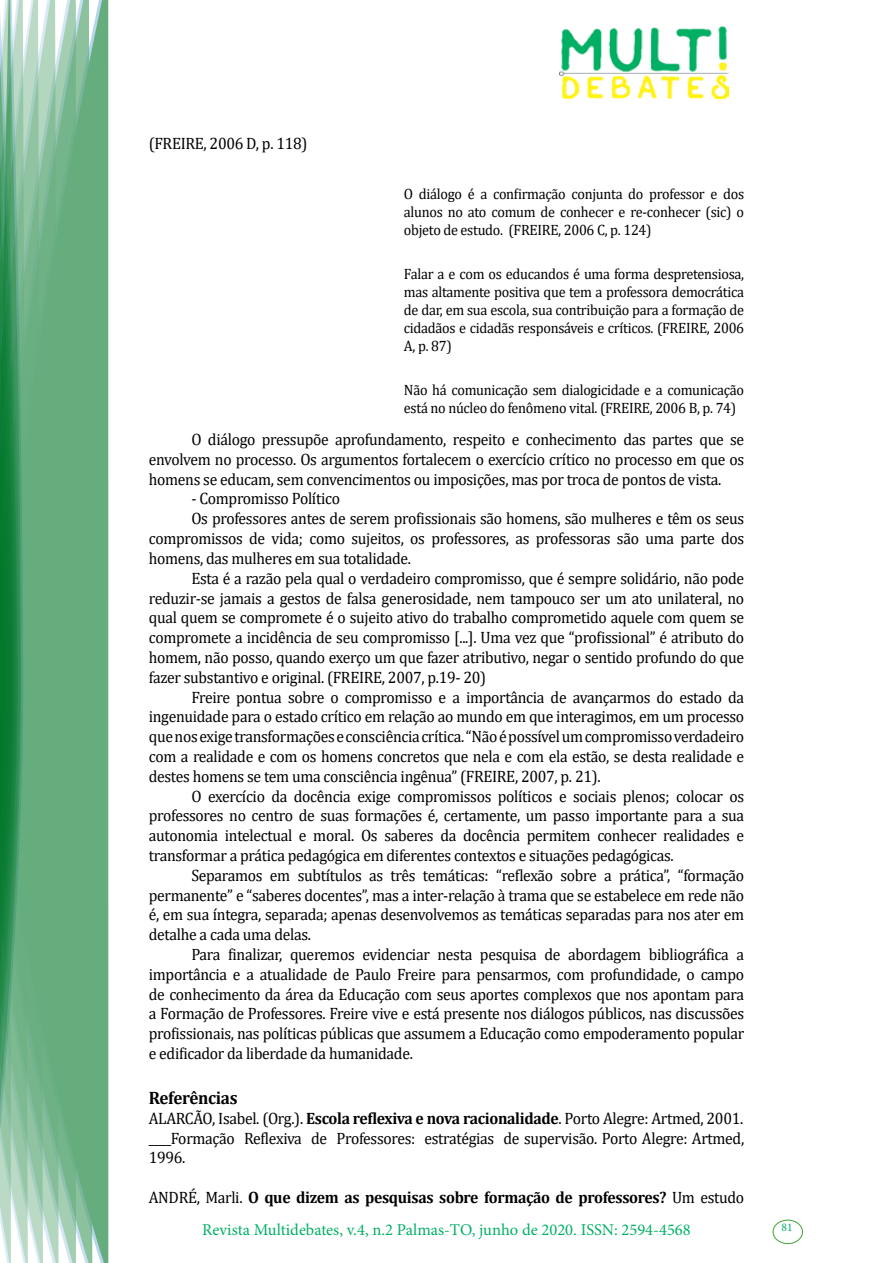
<style>
.page{position:relative;width:893px;height:1263px;background:#fff}
.page>*{position:absolute;margin:0;border:0;box-sizing:border-box;transform-origin:0 0}
.t1{font:700 18px "Cambria";letter-spacing:-.02em;color:#000;scale:.95 1}
.t2{font:16.5px/19.8px "Cambria";letter-spacing:-.02em;color:#000;text-align:justify;scale:.95 1}
.t3{font:700 16.5px "Cambria";letter-spacing:-.02em;color:#000;scale:.95 1}
.t4{font:16.5px "Minion Pro";color:#00b064}
.t5{font:15px/18px "Cambria";letter-spacing:-.02em;color:#000;text-align:justify;scale:.95 1}
.t6{font:11.7px "Minion Pro";color:#00b064}
.s1{font-weight:700}
.s2{font-weight:400}
</style>
<div class="page">
<img style="left:559px;top:26px;width:169px;height:72px">
<div style="left:95px;top:0;width:14px;height:1263px;background:#66ad7e"></div>
<svg style="left:79px;top:0;width:16px;height:1263px;background:#6cb083"></svg>
<svg style="left:62px;top:0;width:17px;height:1263px;background:#6fb287"></svg>
<svg style="left:45px;top:0;width:17px;height:1263px;background:#77b68d"></svg>
<svg style="left:30px;top:0;width:15px;height:1263px;background:#7bb891"></svg>
<svg style="left:0;top:0;width:30px;height:1263px;background:#5ba779"></svg>
<div style="left:772px;top:1219px;width:31px;height:25px;border:1px solid #3fa535;border-radius:50%"></div>
<p class="t2" style="left:149px;top:133px;width:169px">(FREIRE, 2006 D, p. 118)</p>
<p class="t5" style="left:404px;top:185px;width:360px">O diálogo é a confirmação conjunta do professor e dos alunos no ato comum de conhecer e re-conhecer (sic) o objeto de estudo. (FREIRE, 2006 C, p. 124)</p>
<p class="t5" style="left:404px;top:265px;width:360px">Falar a e com os educandos é uma forma despretensiosa, mas altamente positiva que tem a professora democrática de dar, em sua escola, sua contribuição para a formação de cidadãos e cidadãs responsáveis e críticos. (FREIRE, 2006<br>A, p. 87)</p>
<p class="t5" style="left:404px;top:380px;width:360px">Não há comunicação sem dialogicidade e a comunicação está no núcleo do fenômeno vital. (FREIRE, 2006 B, p. 74)</p>
<p class="t2" style="left:149px;top:429px;width:628px;text-indent:43px">O diálogo pressupõe aprofundamento, respeito e conhecimento das partes que se envolvem no processo. Os argumentos fortalecem o exercício crítico no processo em que os homens se educam, sem convencimentos ou imposições, mas por troca de pontos de vista.</p>
<p class="t2" style="left:191px;top:489px;width:158px">- Compromisso Político</p>
<p class="t2" style="left:191px;top:509px;width:583px">Os professores antes de serem profissionais são homens, são mulheres e têm os seus</p>
<p class="t2" style="left:149px;top:528px;width:628px">compromissos de vida; como sujeitos, os professores, as professoras são uma parte dos</p>
<p class="t2" style="left:149px;top:548px;width:278px">homens, das mulheres em sua totalidade.</p>
<p class="t2" style="left:191px;top:568px;width:583px">Esta é a razão pela qual o verdadeiro compromisso, que é sempre solidário, não pode</p>
<p class="t2" style="left:149px;top:588px;width:628px">reduzir-se jamais a gestos de falsa generosidade, nem tampouco ser um ato unilateral, no</p>
<p class="t2" style="left:149px;top:608px;width:628px">qual quem se compromete é o sujeito ativo do trabalho comprometido aquele com quem se</p>
<p class="t2" style="left:149px;top:627px;width:628px">compromete a incidência de seu compromisso [...]. Uma vez que “profissional” é atributo do</p>
<p class="t2" style="left:149px;top:647px;width:628px">homem, não posso, quando exerço um que fazer atributivo, negar o sentido profundo do que</p>
<p class="t2" style="left:149px;top:667px;width:357px">fazer substantivo e original. (FREIRE, 2007, p.19- 20)</p>
<p class="t2" style="left:191px;top:687px;width:583px">Freire pontua sobre o compromisso e a importância de avançarmos do estado da</p>
<p class="t2" style="left:149px;top:707px;width:628px">ingenuidade para o estado crítico em relação ao mundo em que interagimos, em um processo</p>
<p class="t2" style="left:149px;top:726px;width:628px">que nos exige transformações e consciência crítica. “Não é possível um compromisso verdadeiro</p>
<p class="t2" style="left:149px;top:746px;width:628px">com a realidade e com os homens concretos que nela e com ela estão, se desta realidade e</p>
<p class="t2" style="left:149px;top:766px;width:477px">destes homens se tem uma consciência ingênua” (FREIRE, 2007, p. 21).</p>
<p class="t2" style="left:191px;top:786px;width:583px">O exercício da docência exige compromissos políticos e sociais plenos; colocar os</p>
<p class="t2" style="left:149px;top:806px;width:628px">professores no centro de suas formações é, certamente, um passo importante para a sua</p>
<p class="t2" style="left:149px;top:825px;width:628px">autonomia intelectual e moral. Os saberes da docência permitem conhecer realidades e</p>
<p class="t2" style="left:149px;top:845px;width:554px">transformar a prática pedagógica em diferentes contextos e situações pedagógicas.</p>
<p class="t2" style="left:191px;top:865px;width:583px">Separamos em subtítulos as três temáticas: “reflexão sobre a prática”, “formação</p>
<p class="t2" style="left:149px;top:885px;width:628px">permanente” e “saberes docentes”, mas a inter-relação à trama que se estabelece em rede não</p>
<p class="t2" style="left:149px;top:905px;width:628px">é, em sua íntegra, separada; apenas desenvolvemos as temáticas separadas para nos ater em</p>
<p class="t2" style="left:149px;top:924px;width:172px">detalhe a cada uma delas.</p>
<p class="t2" style="left:191px;top:944px;width:583px">Para finalizar, queremos evidenciar nesta pesquisa de abordagem bibliográfica a</p>
<p class="t2" style="left:149px;top:964px;width:628px">importância e a atualidade de Paulo Freire para pensarmos, com profundidade, o campo</p>
<p class="t2" style="left:149px;top:984px;width:628px">de conhecimento da área da Educação com seus aportes complexos que nos apontam para</p>
<p class="t2" style="left:149px;top:1004px;width:628px">a Formação de Professores. Freire vive e está presente nos diálogos públicos, nas discussões</p>
<p class="t2" style="left:149px;top:1023px;width:628px">profissionais, nas políticas públicas que assumem a Educação como empoderamento popular</p>
<p class="t2" style="left:149px;top:1043px;width:279px">e edificador da liberdade da humanidade.</p>
<p class="t1" style="left:149px;top:1085px;width:95px">Referências</p>
<p class="t2" style="left:149px;top:1108px;width:628px">ALARCÃO, Isabel. (Org.). <span class="s1">Escola reflexiva e nova racionalidade</span>. Porto Alegre: Artmed, 2001. ____Formação Reflexiva de Professores: estratégias de supervisão. Porto Alegre: Artmed, 1996.</p>
<p class="t3" style="left:149px;top:1186px;width:628px"><span class="s2">ANDRÉ, Marli.</span> O que dizem as pesquisas sobre formação de professores? <span class="s2">Um estudo</span></p>
<p class="t4" style="left:202px;top:1218px;width:490px">Revista Multidebates, v.4, n.2 Palmas-TO, junho de 2020. ISSN: 2594-4568</p>
<p class="t6" style="left:781px;top:1219px;width:13px">81</p>
</div>
